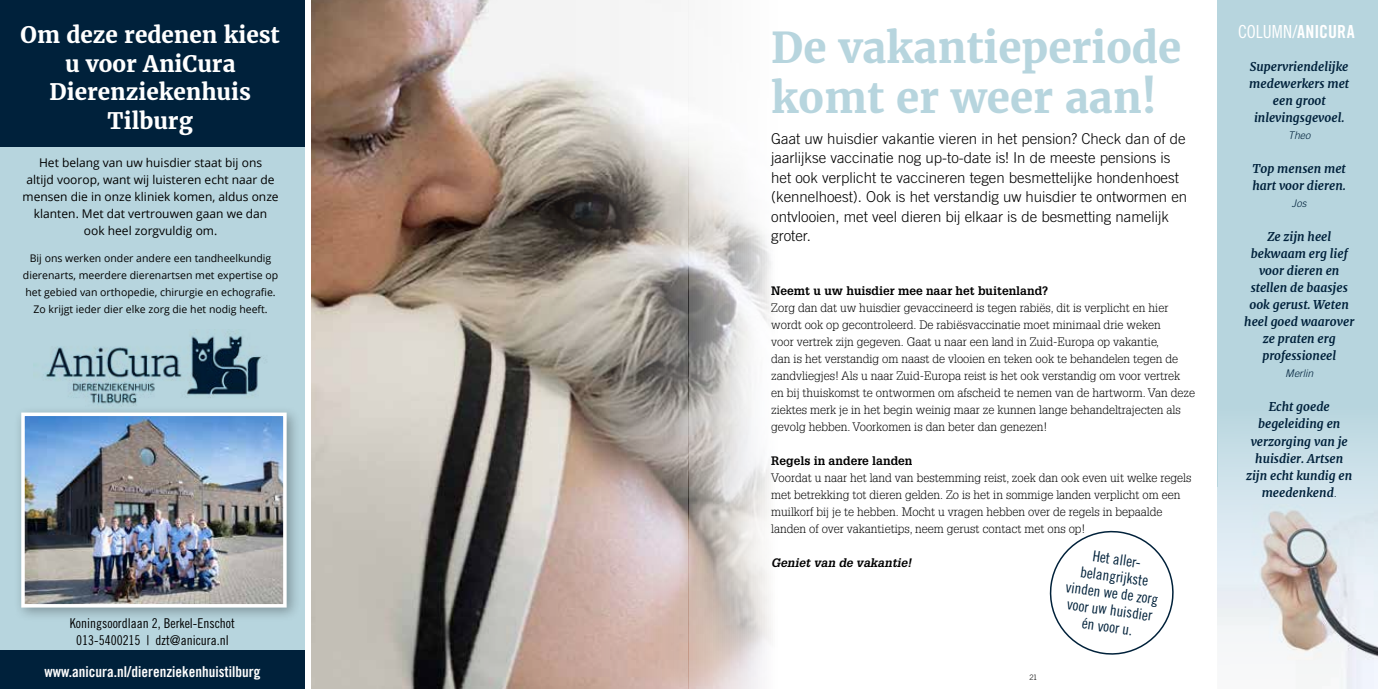
<style>
.page{position:relative;width:1378px;height:689px;background:#fff}
.page>*{position:absolute;margin:0;border:0;box-sizing:border-box;transform-origin:0 0}
.t1{font:700 42px/49.5px "Merriweather";color:#b7d5de}
.t2{font:700 22.5px/28.5px "Merriweather";color:#fff;text-align:center}
.t3{font:18px "Trade Gothic LT Std Cn 18";color:#fff}
.t4{font:300 15px/19.5px "Trade Gothic LT Std";color:#000}
.t5{font:15px/17px "Trade Gothic LT Std Cn 18";color:#00213a;text-align:center}
.t6{font:15px "Trade Gothic LT Std Bd Cn 20";color:#fff}
.t7{font:13.5px/17px "Trade Gothic LT Std Cn 18";color:#000;text-align:center}
.t8{font:300 12px/17px "Glypha LT Std";color:#000}
.t9{font:italic 700 12px/17px "Merriweather";color:#00213b;text-align:center}
.t10{font:12px/17px "Open Sans";color:#000;text-align:center}
.t11{font:700 12px "Glypha LT Std";color:#000}
.t12{font:italic 700 12px "Glypha LT Std";color:#000}
.t13{font:10.5px/17px "Open Sans";color:#000;text-align:center}
.t14{font:italic 300 10.5px "Trade Gothic LT Std";color:#00213b}
.t15{font:300 7.5px "Trade Gothic LT Std";color:#000}
.s1{font-family:"Trade Gothic LT Std Bd Cn 20"}
.s2{font-family:"Trade Gothic LT Std";font-weight:300;font-size:10.5px}
</style>
<div class="page">
<img style="left:311px;top:0;width:377px;height:689px">
<div style="left:0;top:0;width:304px;height:689px;background:#b7d5de"></div>
<div style="left:13px;top:405px;width:288px;height:217px;background:#000;opacity:.3"></div>
<img style="left:26px;top:417px;width:256px;height:185px">
<div style="left:21px;top:412px;width:266px;height:195px;border:4px solid #fff"></div>
<img style="left:34px;top:331px;width:241px;height:79px">
<div style="left:0;top:0;width:304px;height:146px;background:#00213b"></div>
<div style="left:0;top:651px;width:304px;height:38px;background:#00213b"></div>
<svg style="left:688px;top:0;width:83px;height:689px"></svg>
<div style="left:1218px;top:0;width:160px;height:689px;background:#b7d5de"></div>
<div style="left:1218px;top:435px;width:160px;height:52px;background:#cadfe8"></div>
<img style="left:1218px;top:487px;width:160px;height:202px">
<svg style="left:1049px;top:530px;width:125px;height:125px"></svg>
<h2 class="t2" style="left:21px;top:21px;width:261px">Om deze redenen kiest u voor AniCura<br>Dierenziekenhuis<br>Tilburg</h2>
<p class="t10" style="left:23px;top:153px;width:258px">Het belang van uw huisdier staat bij ons<br>altijd voorop, want wij luisteren echt naar de mensen die in onze kliniek komen, aldus onze klanten. Met dat vertrouwen gaan we dan ook heel zorgvuldig om.</p>
<p class="t13" style="left:23px;top:249px;width:257px">Bij ons werken onder andere een tandheelkundig dierenarts, meerdere dierenartsen met expertise op het gebied van orthopedie, chirurgie en echografie.<br>Zo krijgt ieder dier elke zorg die het nodig heeft.</p>
<p class="t7" style="left:70px;top:614px;width:166px">Koningsoordlaan 2, Berkel-Enschot<br>013-5400215 | dzt@anicura.nl</p>
<p class="t6" style="left:44px;top:662px;width:217px">www.anicura.nl/dierenziekenhuistilburg</p>
<h1 class="t1" style="left:771px;top:24px;width:412px">De vakantieperiode komt er weer aan!</h1>
<p class="t4" style="left:771px;top:128px;width:417px">Gaat uw huisdier vakantie vieren in het pension? Check dan of de jaarlijkse vaccinatie nog up-to-date is! In de meeste pensions is het ook verplicht te vaccineren tegen besmettelijke hondenhoest (kennelhoest). Ook is het verstandig uw huisdier te ontwormen en ontvlooien, met veel dieren bij elkaar is de besmetting namelijk groter.</p>
<p class="t11" style="left:771px;top:283px;width:278px">Neemt u uw huisdier mee naar het buitenland?</p>
<p class="t8" style="left:771px;top:299px;width:425px">Zorg dan dat uw huisdier gevaccineerd is tegen rabiës, dit is verplicht en hier wordt ook op gecontroleerd. De rabiësvaccinatie moet minimaal drie weken<br>voor vertrek zijn gegeven. Gaat u naar een land in Zuid-Europa op vakantie,<br>dan is het verstandig om naast de vlooien en teken ook te behandelen tegen de zandvliegjes! Als u naar Zuid-Europa reist is het ook verstandig om voor vertrek en bij thuiskomst te ontwormen om afscheid te nemen van de hartworm. Van deze ziektes merk je in het begin weinig maar ze kunnen lange behandeltrajecten als gevolg hebben. Voorkomen is dan beter dan genezen!</p>
<p class="t11" style="left:771px;top:453px;width:143px">Regels in andere landen</p>
<p class="t8" style="left:771px;top:469px;width:421px">Voordat u naar het land van bestemming reist, zoek dan ook even uit welke regels met betrekking tot dieren gelden. Zo is het in sommige landen verplicht om een muilkorf bij je te hebben. Mocht u vragen hebben over de regels in bepaalde landen of over vakantietips, neem gerust contact met ons op!</p>
<p class="t12" style="left:771px;top:555px;width:142px">Geniet van de vakantie!</p>
<p class="t5" style="left:1072px;top:544px;width:95px;rotate:8deg">Het aller&shy;belangrijkste vinden we de zorg voor uw huisdier én voor u.</p>
<p class="t15" style="left:1029px;top:672px;width:9px">21</p>
<h3 class="t3" style="left:1238px;top:20px;width:118px">COLUMN/<span class="s1">ANICURA</span></h3>
<p class="t9" style="left:1249px;top:58px;width:101px">Supervriendelijke medewerkers met een groot inlevingsgevoel.</p>
<p class="t14" style="left:1288px;top:129px;width:24px">Theo</p>
<p class="t9" style="left:1252px;top:161px;width:95px;text-align:left">Top mensen met hart voor dieren.</p>
<p class="t14" style="left:1292px;top:197px;width:16px">Jos</p>
<p class="t9" style="left:1244px;top:229px;width:112px">Ze zijn heel bekwaam erg lief voor dieren en stellen de baasjes ook gerust. Weten heel goed waarover ze praten erg professioneel</p>
<p class="t14" style="left:1285px;top:367px;width:29px">Merlin</p>
<p class="t9" style="left:1246px;top:399px;width:108px">Echt goede begeleiding en verzorging van je huisdier. Artsen zijn echt kundig en meedenkend<span class="s2">.</span></p>
</div>
